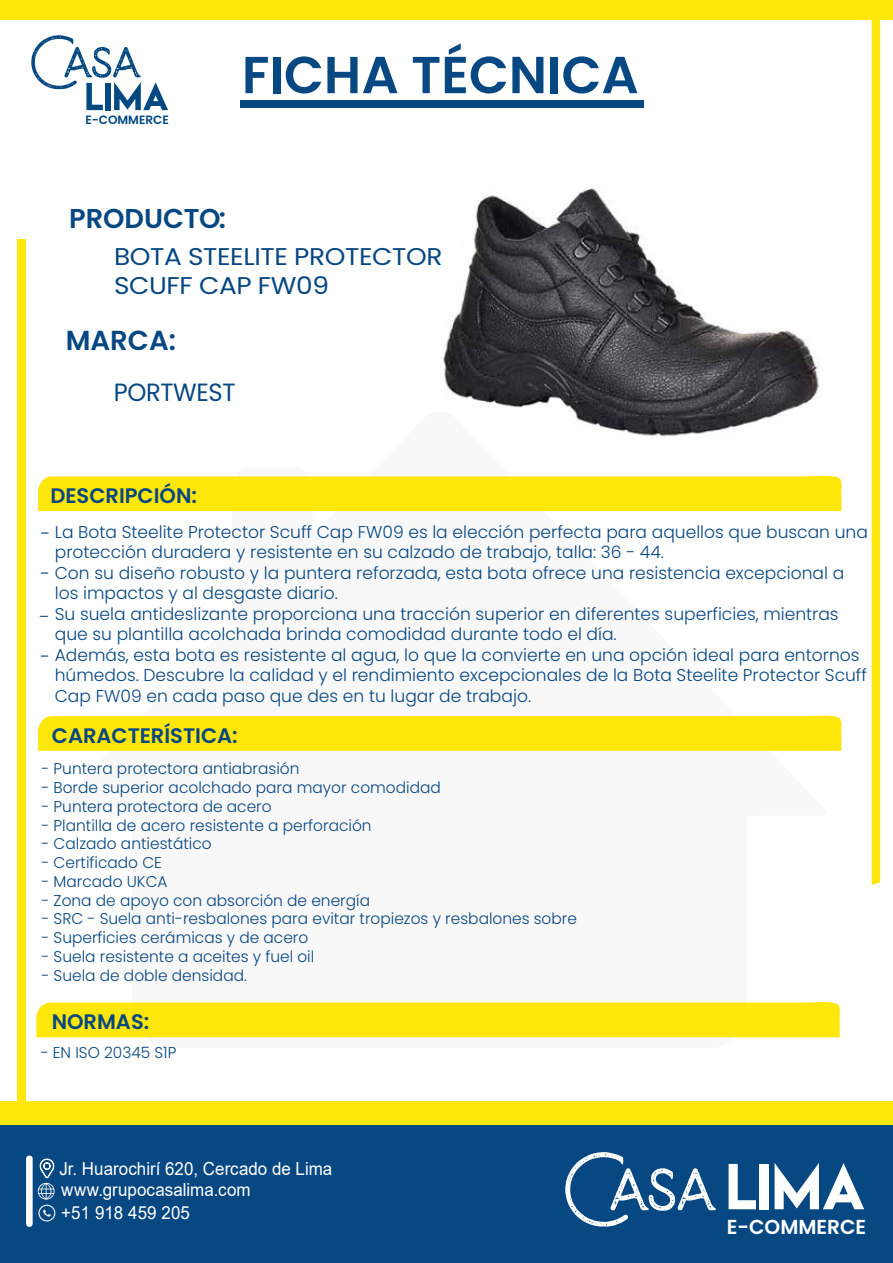
<style>
.page{position:relative;width:893px;height:1263px;background:#fff}
.page>*{position:absolute;margin:0;border:0;box-sizing:border-box;transform-origin:0 0}
.t1{font:600 52.05px "Poppins";color:#074782}
.t2{font:600 27.45px "Poppins";color:#074782}
.t3{font:600 27.3px "Poppins";color:#074782}
.t4{font:24.9px "Poppins";letter-spacing:-.015em;color:#074782}
.t5{font:24.15px/29.1px "Poppins";letter-spacing:-.015em;color:#074782;scale:1.09 1}
.t6{font:600 21px "Poppins";color:#074782}
.t7{font:600 20.25px "Poppins";color:#fff}
.t8{font:300 18.6px "Poppins";color:#074782}
.t9{font:18px/20.7px "Arial";color:#fff;scale:.94 1}
.t10{font:300 18px "Poppins";color:#074782;scale:1.13 1}
.t11{font:300 17.1px/20.5px "Poppins";color:#074782}
.t12{font:300 15.6px "Poppins";color:#074782}
.t13{font:600 12px "Poppins";color:#034881}
.s1{font-size:18.6px}
</style>
<div class="page">
<div style="left:0;top:1101px;width:893px;height:161px;background:#ffe60b"></div>
<div style="left:0;top:0;width:893px;height:20px;background:#ffe60b"></div>
<div style="left:872px;top:20px;width:8px;height:865px;background:#ffe60b"></div>
<div style="left:17px;top:240px;width:8px;height:950px;background:#ffe60b"></div>
<div style="left:0;top:1125px;width:893px;height:138px;background:#074782"></div>
<svg style="left:43px;top:1209px;width:8px;height:8px"></svg>
<div style="left:38px;top:1205px;width:17px;height:16px;border:1px solid #f6f6f6;border-radius:50%"></div>
<svg style="left:729px;top:1164px;width:27px;height:45px"></svg>
<div style="left:760px;top:1164px;width:9px;height:45px;background:#fff"></div>
<svg style="left:775px;top:1163px;width:89px;height:46px"></svg>
<svg style="left:565px;top:1152px;width:151px;height:74px"></svg>
<div style="left:26px;top:1155px;width:7px;height:72px;background:#fff;border-radius:3px"></div>
<svg style="left:38px;top:1158px;width:17px;height:41px"></svg>
<div style="left:240px;top:100px;width:404px;height:7px;background:#074782"></div>
<svg style="left:31px;top:35px;width:137px;height:75px"></svg>
<div style="left:38px;top:475px;width:804px;height:36px;background:#ffe60b"></div>
<svg style="left:38px;top:715px;width:804px;height:36px;background:#fee614"></svg>
<div style="left:36px;top:1002px;width:804px;height:35px;background:#ffe60b"></div>
<img style="left:440px;top:186px;width:379px;height:251px">
<p class="t13" style="left:86px;top:113px;width:85px">E-COMMERCE</p>
<h1 class="t1" style="left:242px;top:45px;width:398px">FICHA TÉCNICA</h1>
<h3 class="t3" style="left:69px;top:203px;width:158px">PRODUCTO:</h3>
<h3 class="t5" style="left:114px;top:242px;width:303px">BOTA STEELITE PROTECTOR<br>SCUFF CAP FW09</h3>
<h2 class="t2" style="left:66px;top:324px;width:112px">MARCA:</h2>
<h3 class="t4" style="left:114px;top:378px;width:123px">PORTWEST</h3>
<p class="t6" style="left:50px;top:484px;width:148px">DESCRIPCIÓN:</p>
<p class="t11" style="left:55px;top:522px;width:815px">La Bota Steelite Protector Scuff Cap FW09 es la elección perfecta para aquellos que buscan una protección duradera y resistente en su calzado de trabajo, talla: 36 - 44.</p>
<p class="t11" style="left:55px;top:583px;width:814px">los impactos y al desgaste diario.<br>Su suela antideslizante proporciona una tracción superior en diferentes superficies, mientras que su plantilla acolchada brinda comodidad durante todo el día.<br>Además, esta bota es resistente al agua, lo que la convierte en una opción ideal para entornos húmedos. Descubre la calidad y el rendimiento excepcionales de la Bota Steelite Protector Scuff Cap FW09 en cada paso que des en tu lugar de trabajo.</p>
<p class="t8" style="left:41px;top:523px;width:11px">-</p>
<p class="t11" style="left:41px;top:563px;width:805px"><span class="s1">-</span> Con su diseño robusto y la puntera reforzada, esta bota ofrece una resistencia excepcional a</p>
<p class="t10" style="left:40px;top:606px;width:11px">-</p>
<p class="t8" style="left:41px;top:646px;width:11px">-</p>
<p class="t6" style="left:52px;top:723px;width:187px">CARACTERÍSTICA:</p>
<p class="t12" style="left:41px;top:760px;width:260px">- Puntera protectora antiabrasión</p>
<p class="t12" style="left:41px;top:779px;width:401px">- Borde superior acolchado para mayor comodidad</p>
<p class="t12" style="left:41px;top:797px;width:232px">- Puntera protectora de acero</p>
<p class="t12" style="left:41px;top:816px;width:332px">- Plantilla de acero resistente a perforación</p>
<p class="t12" style="left:41px;top:835px;width:172px">- Calzado antiestático</p>
<p class="t12" style="left:41px;top:854px;width:122px">- Certificado CE</p>
<p class="t12" style="left:41px;top:872px;width:128px">- Marcado UKCA</p>
<p class="t12" style="left:41px;top:891px;width:330px">- Zona de apoyo con absorción de energía</p>
<p class="t12" style="left:41px;top:910px;width:537px">- SRC - Suela anti-resbalones para evitar tropiezos y resbalones sobre</p>
<p class="t12" style="left:41px;top:929px;width:268px">- Superficies cerámicas y de acero</p>
<p class="t12" style="left:41px;top:947px;width:274px">- Suela resistente a aceites y fuel oil</p>
<p class="t12" style="left:41px;top:966px;width:207px">- Suela de doble densidad.</p>
<p class="t6" style="left:52px;top:1010px;width:99px">NORMAS:</p>
<p class="t12" style="left:41px;top:1044px;width:137px">- EN ISO 20345 S1P</p>
<p class="t9" style="left:59px;top:1158px;width:292px">Jr. Huarochirí 620, Cercado de Lima www.grupocasalima.com</p>
<p class="t9" style="left:61px;top:1202px;width:138px">+51 918 459 205</p>
<p class="t7" style="left:727px;top:1215px;width:141px">E-COMMERCE</p>
</div>
